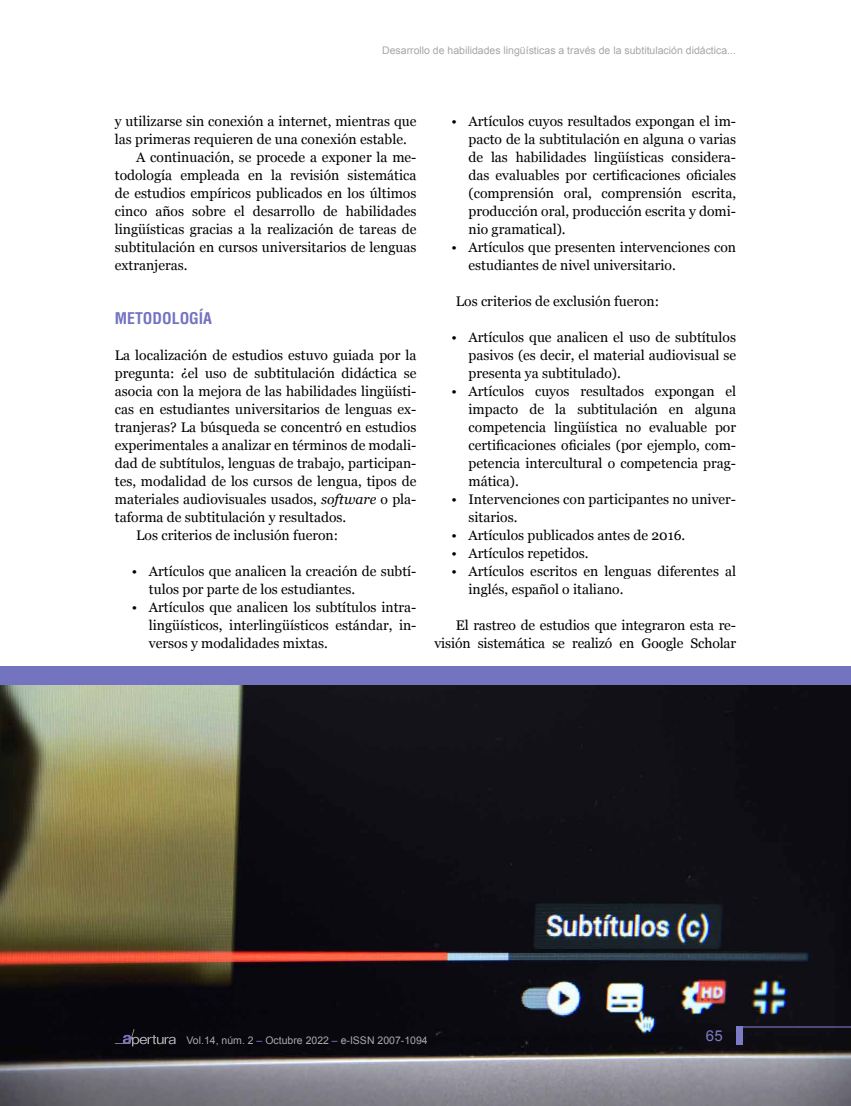
<style>
.page{position:relative;width:851px;height:1106px;background:#fff}
.page>*{position:absolute;margin:0;border:0;box-sizing:border-box;transform-origin:0 0}
.t1{font:700 condensed 15.75px "Helvetica";color:#7473c0}
.t2{font:15px "Arial";color:#7473c0}
.t3{font:13.8px/18px "Georgia";color:#000}
.t4{font:10.5px "Arial";color:#a6a6a6}
.s1{font-style:italic}
.s2{color:#7473c0}
</style>
<div class="page">
<img style="left:0;top:684px;width:850px;height:422px">
<div style="left:0;top:666px;width:850px;height:18px;background:#7473c0"></div>
<p class="t4" style="left:382px;top:43px;width:355px">Desarrollo de habilidades lingüísticas a través de la subtitulación didáctica...</p>
<p class="t3" style="left:115px;top:112px;width:303px">y utilizarse sin conexión a internet, mientras que</p>
<p class="t3" style="left:115px;top:130px;width:293px">las primeras requieren de una conexión estable.</p>
<p class="t3" style="left:136px;top:148px;width:282px">A continuación, se procede a exponer la me-</p>
<p class="t3" style="left:115px;top:166px;width:303px">todología empleada en la revisión sistemática</p>
<p class="t3" style="left:115px;top:184px;width:303px">de estudios empíricos publicados en los últimos</p>
<p class="t3" style="left:115px;top:202px;width:303px">cinco años sobre el desarrollo de habilidades</p>
<p class="t3" style="left:115px;top:220px;width:303px">lingüísticas gracias a la realización de tareas de</p>
<p class="t3" style="left:115px;top:238px;width:303px">subtitulación en cursos universitarios de lenguas</p>
<p class="t3" style="left:115px;top:256px;width:74px">extranjeras.</p>
<p class="t1" style="left:115px;top:308px;width:99px">METODOLOGÍA</p>
<p class="t3" style="left:115px;top:346px;width:303px">La localización de estudios estuvo guiada por la</p>
<p class="t3" style="left:115px;top:364px;width:303px">pregunta: ¿el uso de subtitulación didáctica se</p>
<p class="t3" style="left:115px;top:382px;width:303px">asocia con la mejora de las habilidades lingüísti-</p>
<p class="t3" style="left:115px;top:400px;width:303px">cas en estudiantes universitarios de lenguas ex-</p>
<p class="t3" style="left:115px;top:418px;width:303px">tranjeras? La búsqueda se concentró en estudios</p>
<p class="t3" style="left:115px;top:436px;width:303px">experimentales a analizar en términos de modali-</p>
<p class="t3" style="left:115px;top:454px;width:303px">dad de subtítulos, lenguas de trabajo, participan-</p>
<p class="t3" style="left:115px;top:472px;width:303px">tes, modalidad de los cursos de lengua, tipos de</p>
<p class="t3" style="left:115px;top:490px;width:303px">materiales audiovisuales usados, <span class="s1">software</span> o pla-</p>
<p class="t3" style="left:115px;top:508px;width:233px">taforma de subtitulación y resultados.</p>
<p class="t3" style="left:136px;top:526px;width:203px">Los criterios de inclusión fueron:</p>
<p class="t3" style="left:149px;top:562px;width:269px;text-indent:-17px">• Artículos que analicen la creación de subtí&shy;tulos por parte de los estudiantes.</p>
<p class="t3" style="left:149px;top:598px;width:269px;text-align:justify;text-indent:-17px">• Artículos que analicen los subtítulos intra&shy;lingüísticos, interlingüísticos estándar, in&shy;versos y modalidades mixtas.</p>
<p class="t3" style="left:468px;top:112px;width:269px;text-align:justify;text-indent:-17px">• Artículos cuyos resultados expongan el im&shy;pacto de la subtitulación en alguna o varias de las habilidades lingüísticas considera&shy;das evaluables por certificaciones oficiales (comprensión oral, comprensión escrita, producción oral, producción escrita y domi&shy;nio gramatical).</p>
<p class="t3" style="left:468px;top:238px;width:269px;text-indent:-17px">• Artículos que presenten intervenciones con estudiantes de nivel universitario.</p>
<p class="t3" style="left:455px;top:292px;width:205px">Los criterios de exclusión fueron:</p>
<p class="t3" style="left:468px;top:328px;width:269px;text-align:justify;text-indent:-17px">• Artículos que analicen el uso de subtítulos pasivos (es decir, el material audiovisual se presenta ya subtitulado).</p>
<p class="t3" style="left:468px;top:382px;width:269px;text-align:justify;text-indent:-17px">• Artículos cuyos resultados expongan el impacto de la subtitulación en alguna competencia lingüística no evaluable por certificaciones oficiales (por ejemplo, com&shy;petencia intercultural o competencia prag&shy;mática).</p>
<p class="t3" style="left:468px;top:490px;width:269px;text-indent:-17px">• Intervenciones con participantes no univer&shy;sitarios.</p>
<p class="t3" style="left:451px;top:526px;width:235px">• Artículos publicados antes de 2016.</p>
<p class="t3" style="left:451px;top:544px;width:138px">• Artículos repetidos.</p>
<p class="t3" style="left:468px;top:562px;width:269px;text-indent:-17px">• Artículos escritos en lenguas diferentes al inglés, español o italiano.</p>
<p class="t3" style="left:434px;top:616px;width:303px;text-align:right">El rastreo de estudios que integraron esta re&shy;visión sistemática se realizó en Google Scholar</p>
<p class="t4" style="left:186px;top:1033px;width:243px">Vol.14, núm. 2 <span class="s2">–</span> Octubre 2022 <span class="s2">–</span> e-ISSN 2007-1094</p>
<p class="t2" style="left:705px;top:1026px;width:18px">65</p>
</div>
